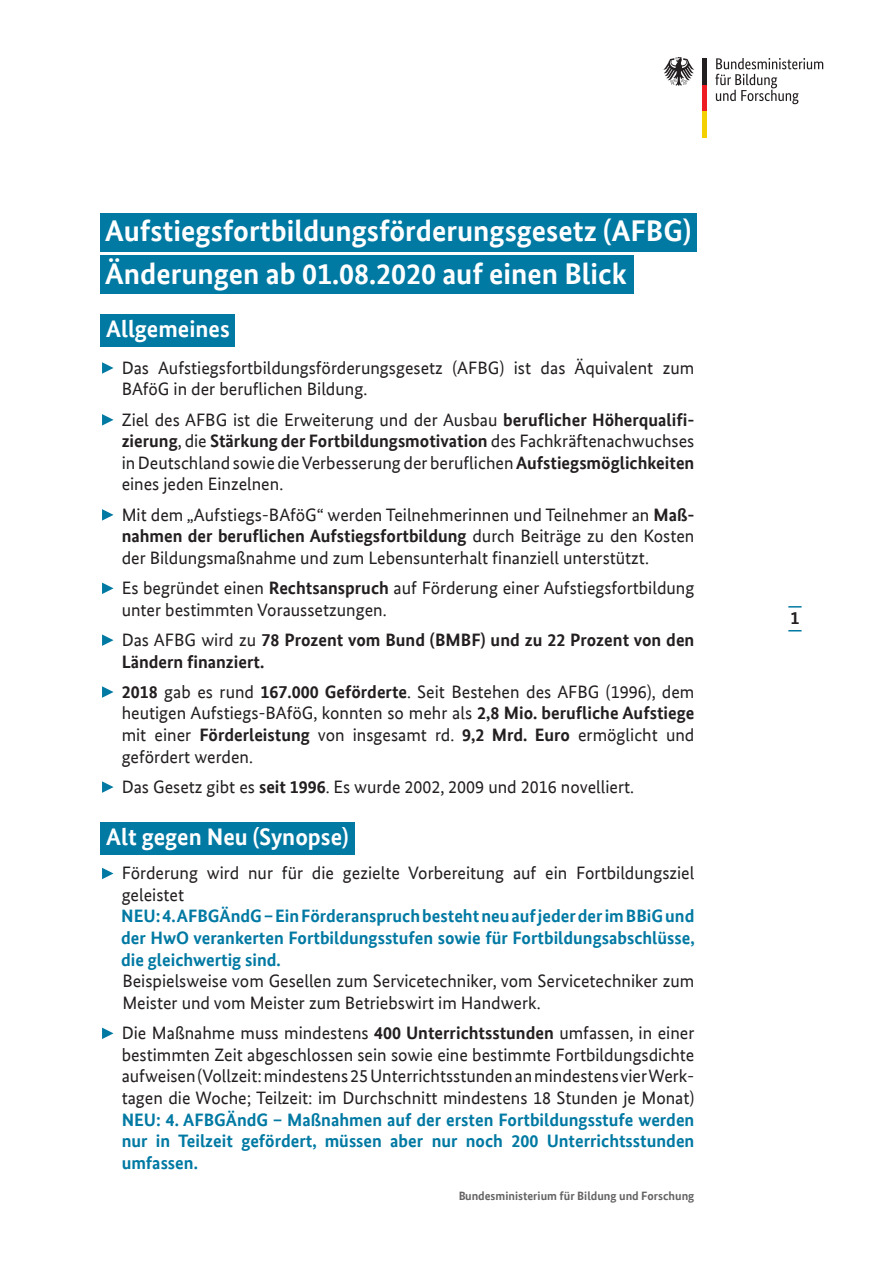
<style>
.page{position:relative;width:893px;height:1263px;background:#fff}
.page>*{position:absolute;margin:0;border:0;box-sizing:border-box;transform-origin:0 0}
.t1{font:700 30px/43.5px "Bundes Sans Office";color:#fff}
.t2{font:700 24px "Bundes Sans Office";color:#fff}
.t3{font:18px/21.6px "Bundes Sans Office";color:#231f20}
.t4{font:700 18px/21.6px "Bundes Sans Office";color:#0079a3;text-align:justify}
.t5{font:700 18px/21.6px "Bundes Sans Office";color:#231f20}
.t6{font:700 12.15px "Bundes Sans Office";color:#231f20}
.s1{font-weight:700}
.s2{font-weight:400}
</style>
<div class="page">
<div style="left:100px;top:315px;width:135px;height:32px;background:#0079a3"></div>
<div style="left:100px;top:213px;width:596px;height:38px;background:#0079a3"></div>
<div style="left:100px;top:256px;width:534px;height:38px;background:#0079a3"></div>
<div style="left:100px;top:822px;width:254px;height:32px;background:#0079a3"></div>
<svg style="left:102px;top:362px;width:12px;height:12px"></svg>
<svg style="left:102px;top:414px;width:12px;height:12px"></svg>
<svg style="left:102px;top:509px;width:12px;height:12px"></svg>
<svg style="left:102px;top:583px;width:12px;height:11px"></svg>
<svg style="left:102px;top:634px;width:12px;height:12px"></svg>
<svg style="left:102px;top:686px;width:12px;height:12px"></svg>
<svg style="left:102px;top:781px;width:12px;height:12px"></svg>
<svg style="left:102px;top:868px;width:12px;height:11px"></svg>
<svg style="left:102px;top:1027px;width:12px;height:12px"></svg>
<svg style="left:788px;top:606px;width:13px;height:2px"></svg>
<svg style="left:788px;top:630px;width:13px;height:1px"></svg>
<div style="left:702px;top:111px;width:5px;height:27px;background:#f4cf02"></div>
<div style="left:702px;top:85px;width:5px;height:26px;background:#ee1d23"></div>
<div style="left:702px;top:58px;width:5px;height:27px;background:#231f20"></div>
<svg style="left:663px;top:57px;width:31px;height:29px"></svg>
<svg style="left:715px;top:58px;width:108px;height:46px"></svg>
<h1 class="t1" style="left:105px;top:208px;width:588px">Aufstiegsfortbildungsförderungsgesetz (AFBG)<br>Änderungen ab 01.08.2020 auf einen Blick</h1>
<h2 class="t2" style="left:106px;top:315px;width:125px">Allgemeines</h2>
<p class="t3" style="left:122px;top:357px;width:574px">Das Aufstiegsfortbildungsförderungsgesetz (AFBG) ist das Äquivalent zum<br>BAföG in der beruflichen Bildung.</p>
<p class="t3" style="left:122px;top:409px;width:574px;text-align:justify">Ziel des AFBG ist die Erweiterung und der Ausbau <span class="s1">beruflicher Höherqualifi&shy;zierung</span>, die <span class="s1">Stärkung der Fortbildungsmotivation</span> des Fachkräftenachwuchses in Deutschland sowie die Verbesserung der beruflichen <span class="s1">Aufstiegsmöglichkeiten </span>eines jeden Einzelnen.</p>
<p class="t3" style="left:122px;top:504px;width:574px;text-align:justify">Mit dem „Aufstiegs-BAföG“ werden Teilnehmerinnen und Teilnehmer an <span class="s1">Maß&shy;nahmen der beruflichen Aufstiegsfortbildung</span> durch Beiträge zu den Kosten der Bildungsmaßnahme und zum Lebensunterhalt finanziell unterstützt.</p>
<p class="t3" style="left:122px;top:577px;width:574px">Es begründet einen <span class="s1">Rechtsanspruch</span> auf Förderung einer Aufstiegsfortbildung unter bestimmten Voraussetzungen.</p>
<p class="t5" style="left:122px;top:629px;width:574px"><span class="s2">Das AFBG wird zu</span> 78 Prozent vom Bund (BMBF) und zu 22 Prozent von den<br>Ländern finanziert.</p>
<p class="t3" style="left:122px;top:681px;width:574px;text-align:justify"><span class="s1">2018</span> gab es rund <span class="s1">167.000 Geförderte</span>. Seit Bestehen des AFBG (1996), dem heutigen Aufstiegs-BAföG, konnten so mehr als <span class="s1">2,8 Mio. berufliche Aufstiege </span>mit einer <span class="s1">Förderleistung</span> von insgesamt rd. <span class="s1">9,2 Mrd. Euro</span> ermöglicht und gefördert werden.</p>
<p class="t3" style="left:122px;top:776px;width:514px">Das Gesetz gibt es <span class="s1">seit 1996</span>. Es wurde 2002, 2009 und 2016 novelliert.</p>
<h2 class="t2" style="left:106px;top:822px;width:244px">Alt gegen Neu (Synopse)</h2>
<p class="t3" style="left:122px;top:862px;width:574px">Förderung wird nur für die gezielte Vorbereitung auf ein Fortbildungsziel geleistet</p>
<p class="t4" style="left:121px;top:905px;width:575px">NEU: 4. AFBGÄndG – Ein Förderanspruch besteht neu auf jeder der im BBiG und der HwO verankerten Fortbildungsstufen sowie für Fortbildungsabschlüsse, die gleichwertig sind.</p>
<p class="t3" style="left:122px;top:970px;width:573px">Beispielsweise vom Gesellen zum Servicetechniker, vom Servicetechniker zum<br>Meister und vom Meister zum Betriebswirt im Handwerk.</p>
<p class="t3" style="left:122px;top:1022px;width:574px;text-align:justify">Die Maßnahme muss mindestens <span class="s1">400 Unterrichtsstunden</span> umfassen, in einer bestimmten Zeit abgeschlossen sein sowie eine bestimmte Fortbildungsdichte aufweisen (Vollzeit: mindestens 25 Unterrichtsstunden an mindestens vier Werk&shy;tagen die Woche; Teilzeit: im Durchschnitt mindestens 18 Stunden je Monat)</p>
<p class="t4" style="left:122px;top:1108px;width:574px">NEU: 4. AFBGÄndG – Maßnahmen auf der ersten Fortbildungsstufe werden nur in Teilzeit gefördert, müssen aber nur noch 200 Unterrichtsstunden umfassen.</p>
<p class="t6" style="left:458px;top:1189px;width:238px">Bundesministerium für Bildung und Forschung</p>
<p class="t5" style="left:790px;top:607px;width:10px">1</p>
</div>
